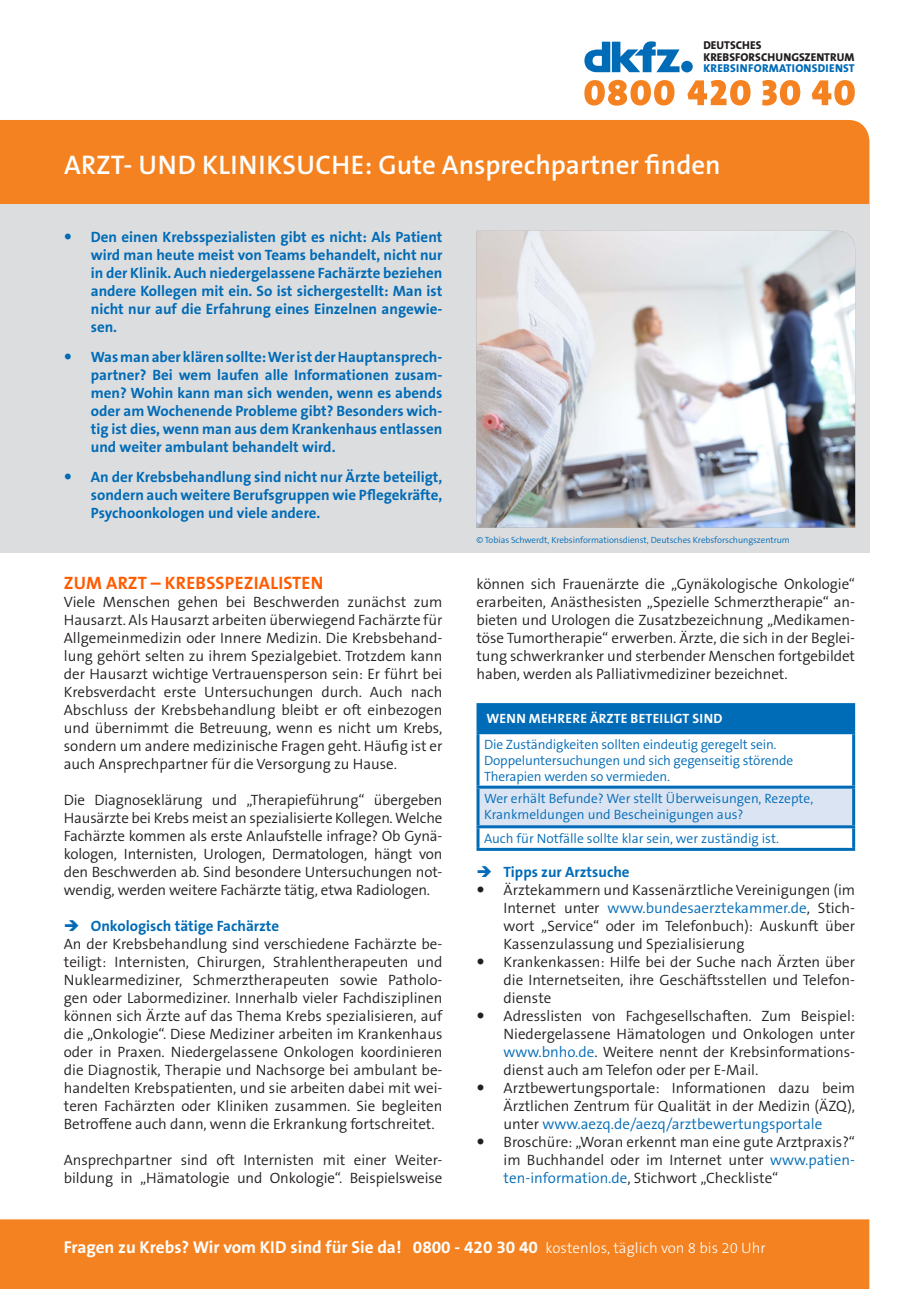
<style>
.page{position:relative;width:919px;height:1289px;background:#fff}
.page>*{position:absolute;margin:0;border:0;box-sizing:border-box;transform-origin:0 0}
.IBlatt_Überschrift{font:600 27px "The Sans B W6";color:#fff}
.Headline_Orange_ls{font:700 18px "The Sans B W7";letter-spacing:.015em;color:#ff5c00}
.kurz_und_bündig_ohne{font:700 17.25px "The Sans B W7";color:#fff}
.Fließtext_ls{font:300 15px/18px "The Sans B W4";color:#231f20;text-align:justify}
.t1{font:700 15px/18px "The Sans B W7";color:#006bb6;text-align:justify}
.Text_Tabelle{font:300 13.5px/16.2px "The Sans B W4";letter-spacing:-.01em;color:#006bb6}
.Überschrift_Tabelle{font:700 13.5px "The Sans B W7";letter-spacing:.015em;color:#fff}
.t2{font:800 11.4px/11.4px "The Sans";letter-spacing:.005em;color:#231f20}
.Copyright{font:300 9px "The Sans B W4";letter-spacing:-.005em;color:#006bb6}
.s1{color:#006bb6}
.s2{font-family:"The Sans B W3";font-weight:300;font-size:15px}
</style>
<div class="page">
<div style="left:0;top:120px;width:869px;height:85px;background:#f58220"></div>
<div style="left:0;top:205px;width:869px;height:348px;background:#dcdddf"></div>
<svg style="left:584px;top:80px;width:270px;height:26px"></svg>
<div style="left:681px;top:61px;width:11px;height:11px;background:#006bb6;border-radius:50%"></div>
<svg style="left:584px;top:41px;width:95px;height:31px"></svg>
<div style="left:478px;top:704px;width:375px;height:28px;background:#006bb6"></div>
<svg style="left:479px;top:734px;width:373px;height:113px"></svg>
<div style="left:478px;top:787px;width:375px;height:39px;background:#dbe4f3"></div>
<hr style="left:476px;top:734px;width:3px;height:51px;background:#006bb6">
<hr style="left:852px;top:734px;width:3px;height:51px;background:#006bb6">
<hr style="left:476px;top:785px;width:379px;height:3px;background:#006bb6">
<hr style="left:476px;top:788px;width:3px;height:37px;background:#006bb6">
<hr style="left:852px;top:788px;width:3px;height:37px;background:#006bb6">
<hr style="left:476px;top:825px;width:379px;height:3px;background:#006bb6">
<hr style="left:476px;top:828px;width:3px;height:19px;background:#006bb6">
<hr style="left:852px;top:828px;width:3px;height:19px;background:#006bb6">
<hr style="left:476px;top:847px;width:379px;height:3px;background:#006bb6">
<hr style="left:476px;top:703px;width:379px;height:3px;background:#006bb6">
<hr style="left:476px;top:706px;width:3px;height:25px;background:#006bb6">
<hr style="left:852px;top:706px;width:3px;height:25px;background:#006bb6">
<hr style="left:476px;top:731px;width:379px;height:3px;background:#006bb6">
<img style="left:476px;top:231px;width:379px;height:296px">
<div style="left:0;top:1219px;width:869px;height:69px;background:#f58220"></div>
<p class="t2" style="left:703px;top:40px;width:153px">DEUTSCHES<br>KREBSFORSCHUNGSZENTRUM<br><span class="s1">KREBSINFORMATIONSDIENST</span></p>
<p class="IBlatt_Überschrift" style="left:64px;top:148px;width:658px">ARZT- UND KLINIKSUCHE: Gute Ansprechpartner finden</p>
<p class="t1" style="left:91px;top:228px;width:353px">Den einen Krebsspezialisten gibt es nicht: Als Patient wird man heute meist von Teams behandelt, nicht nur in der Klinik. Auch niedergelassene Fachärzte beziehen andere Kollegen mit ein. So ist sichergestellt: Man ist nicht nur auf die Erfahrung eines Einzelnen angewie&shy;sen.</p>
<p class="t1" style="left:91px;top:348px;width:353px">Was man aber klären sollte: Wer ist der Hauptansprech&shy;partner? Bei wem laufen alle Informationen zusam&shy;men? Wohin kann man sich wenden, wenn es abends oder am Wochenende Probleme gibt? Besonders wich&shy;tig ist dies, wenn man aus dem Krankenhaus entlassen und weiter ambulant behandelt wird.</p>
<p class="t1" style="left:91px;top:468px;width:353px">An der Krebsbehandlung sind nicht nur Ärzte beteiligt, sondern auch weitere Berufsgruppen wie Pflegekräfte, Psychoonkologen und viele andere.</p>
<p class="Headline_Orange_ls" style="left:64px;top:571px;width:261px">ZUM ARZT – KREBSSPEZIALISTEN</p>
<p class="Fließtext_ls" style="left:64px;top:593px;width:380px">Viele Menschen gehen bei Beschwerden zunächst zum Hausarzt. Als Hausarzt arbeiten überwiegend Fachärzte für Allgemeinmedizin oder Innere Medizin. Die Krebsbehand&shy;lung gehört selten zu ihrem Spezialgebiet. Trotzdem kann der Hausarzt wichtige Vertrauensperson sein: Er führt bei Krebsverdacht erste Untersuchungen durch. Auch nach Abschluss der Krebsbehandlung bleibt er oft einbezogen und übernimmt die Betreuung, wenn es nicht um Krebs, sondern um andere medizinische Fragen geht. Häufig ist er auch Ansprechpartner für die Versorgung zu Hause.</p>
<p class="Fließtext_ls" style="left:64px;top:791px;width:380px">Die Diagnoseklärung und „Therapieführung“ übergeben Hausärzte bei Krebs meist an spezialisierte Kollegen. Welche Fachärzte kommen als erste Anlaufstelle infrage? Ob Gynä&shy;kologen, Internisten, Urologen, Dermatologen, hängt von den Beschwerden ab. Sind besondere Untersuchungen not&shy;wendig, werden weitere Fachärzte tätig, etwa Radiologen.</p>
<p class="t1" style="left:91px;top:917px;width:190px">Onkologisch tätige Fachärzte</p>
<p class="Fließtext_ls" style="left:64px;top:935px;width:380px">An der Krebsbehandlung sind verschiedene Fachärzte be&shy;teiligt: Internisten, Chirurgen, Strahlentherapeuten und Nuklearmediziner, Schmerztherapeuten sowie Patholo&shy;gen oder Labormediziner. Innerhalb vieler Fachdisziplinen können sich Ärzte auf das Thema Krebs spezialisieren, auf die „Onkologie“. Diese Mediziner arbeiten im Krankenhaus oder in Praxen. Niedergelassene Onkologen koordinieren die Diagnostik, Therapie und Nachsorge bei ambulant be&shy;handelten Krebspatienten, und sie arbeiten dabei mit wei&shy;teren Fachärzten oder Kliniken zusammen. Sie begleiten Betroffene auch dann, wenn die Erkrankung fortschreitet.</p>
<p class="Fließtext_ls" style="left:64px;top:1151px;width:380px">Ansprechpartner sind oft Internisten mit einer Weiter&shy;bildung in „Hämatologie und Onkologie“. Beispielsweise</p>
<p class="Copyright" style="left:476px;top:534px;width:315px">© Tobias Schwerdt, Krebsinformationsdienst, Deutsches Krebsforschungszentrum</p>
<p class="Fließtext_ls" style="left:476px;top:575px;width:380px">können sich Frauenärzte die „Gynäkologische Onkologie“ erarbeiten, Anästhesisten „Spezielle Schmerztherapie“ an&shy;bieten und Urologen die Zusatzbezeichnung „Medikamen&shy;töse Tumortherapie“ erwerben. Ärzte, die sich in der Beglei&shy;tung schwerkranker und sterbender Menschen fortgebildet haben, werden als Palliativmediziner bezeichnet.</p>
<p class="Überschrift_Tabelle" style="left:486px;top:710px;width:237px">WENN MEHRERE ÄRZTE BETEILIGT SIND</p>
<p class="Text_Tabelle" style="left:484px;top:736px;width:294px">Die Zuständigkeiten sollten eindeutig geregelt sein.</p>
<p class="Text_Tabelle" style="left:484px;top:752px;width:311px">Doppeluntersuchungen und sich gegenseitig störende</p>
<p class="Text_Tabelle" style="left:484px;top:768px;width:187px">Therapien werden so vermieden.</p>
<p class="Text_Tabelle" style="left:484px;top:790px;width:331px">Wer erhält Befunde? Wer stellt Überweisungen, Rezepte,<br>Krankmeldungen und Bescheinigungen aus?</p>
<p class="Text_Tabelle" style="left:484px;top:830px;width:296px">Auch für Notfälle sollte klar sein, wer zuständig ist.</p>
<p class="t1" style="left:503px;top:863px;width:128px">Tipps zur Arztsuche</p>
<p class="Fließtext_ls" style="left:503px;top:881px;width:353px">Ärztekammern und Kassenärztliche Vereinigungen (im Internet unter <span class="s1">www.bundesaerztekammer.de</span>, Stich&shy;wort „Service“ oder im Telefonbuch): Auskunft über Kassenzulassung und Spezialisierung</p>
<p class="Fließtext_ls" style="left:503px;top:953px;width:353px">Krankenkassen: Hilfe bei der Suche nach Ärzten über die Internetseiten, ihre Geschäftsstellen und Telefon&shy;dienste</p>
<p class="Fließtext_ls" style="left:503px;top:1007px;width:353px">Adresslisten von Fachgesellschaften. Zum Beispiel:<br>Niedergelassene Hämatologen und Onkologen unter <span class="s1">www.bnho.de</span>. Weitere nennt der Krebsinformations&shy;dienst auch am Telefon oder per E-Mail.</p>
<p class="Fließtext_ls" style="left:503px;top:1079px;width:353px">Arztbewertungsportale: Informationen dazu beim Ärztlichen Zentrum für Qualität in der Medizin (ÄZQ), unter <span class="s1">www.aezq.de/aezq/arztbewertungsportale</span></p>
<p class="Fließtext_ls" style="left:503px;top:1133px;width:353px">Broschüre: „Woran erkennt man eine gute Arztpraxis?“ im Buchhandel oder im Internet unter <span class="s1">www.patien&shy;ten-information.de</span>, Stichwort „Checkliste“</p>
<p class="kurz_und_bündig_ohne" style="left:64px;top:1236px;width:703px">Fragen zu Krebs? Wir vom KID sind für Sie da! 0800 - 420 30 40 <span class="s2">kostenlos, täglich von 8 bis 20 Uhr</span></p>
</div>
